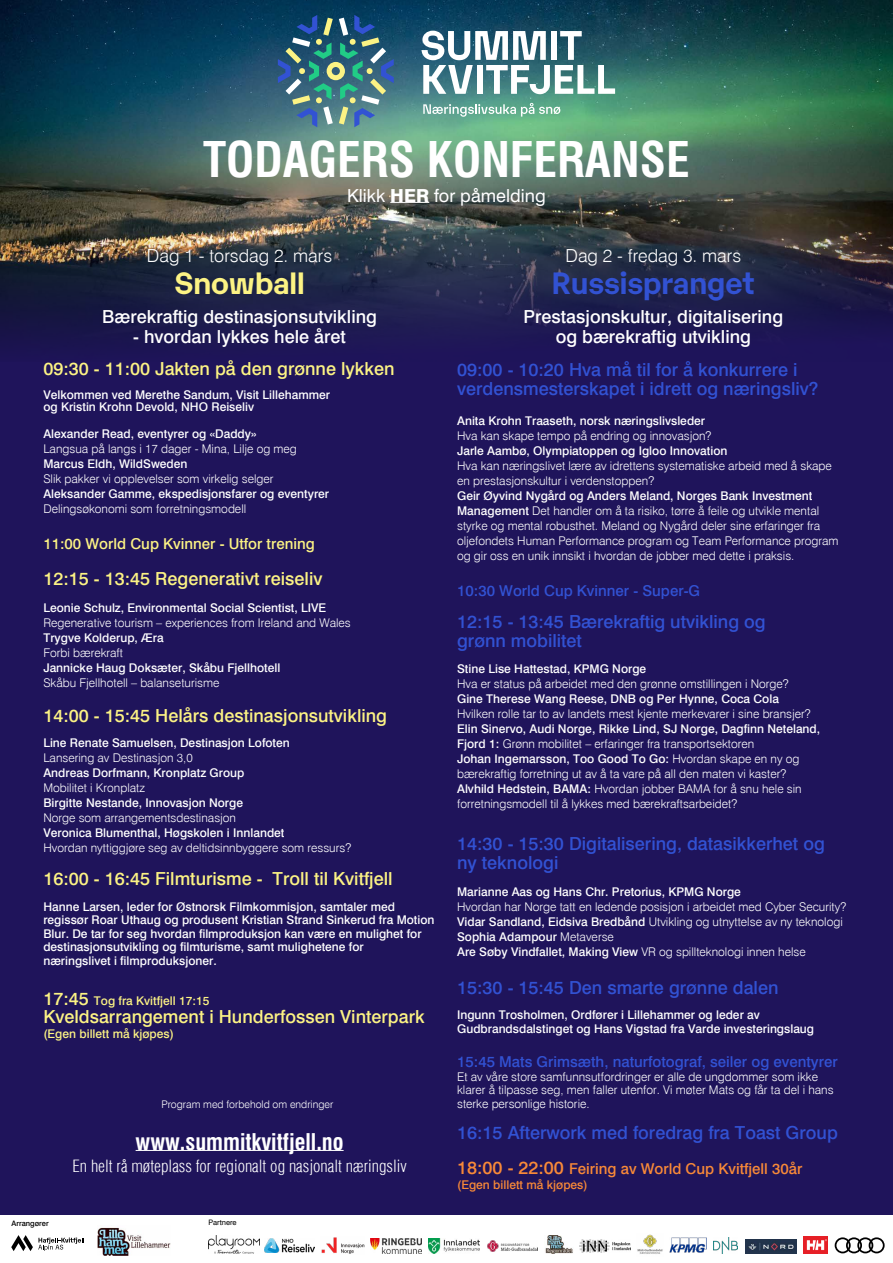
<style>
.page{position:relative;width:893px;height:1263px;background:#fff}
.page>*{position:absolute;margin:0;border:0;box-sizing:border-box;transform-origin:0 0}
.t1{font:700 condensed 48px "Swiss 721 BT";color:#fff}
.t2{font:700 30px "Karelia";color:#3252d3}
.t3{font:700 30px "Karelia";color:#fcf384}
.t4{font:700 condensed 22.5px "Swiss 721 BT";color:#fff}
.t5{font:500 18px/19.5px "Swiss 721 BT";color:#3252d3}
.t6{font:500 18px "Swiss 721 BT";color:#fcf384}
.t7{font:500 18px/19.5px "Swiss 721 BT";color:#fff;text-align:center}
.t8{font:300 18px "Swiss 721 BT";color:#fff}
.t9{font:18px "Swiss 721 BT";color:#fff}
.t10{font:300 condensed 16.5px "Swiss 721 BT";color:#fff}
.t11{font:500 15px "Swiss 721 BT";color:#3252d3}
.t12{font:500 15px "Swiss 721 BT";color:#f88938}
.t13{font:500 15px "Swiss 721 BT";color:#fcf384}
.t14{font:300 12px/15px "Swiss 721 BT";color:#fff}
.t15{font:500 12px/13.5px "Swiss 721 BT";color:#fff}
.t16{font:500 12px "Swiss 721 BT";color:#fcf384}
.t17{font:500 12px "Swiss 721 BT";color:#f88938}
.t18{font:300 10.5px "Swiss 721 BT";color:#fff}
.t19{font:500 7.5px "Swiss 721 BT";color:#000}
.t20{font:7.5px "Swiss 721 BT";color:#000}
.s1{font-weight:800}
.s2{font-size:18px}
.s3{font-weight:500}
</style>
<div class="page">
<svg style="left:97px;top:1229px;width:782px;height:27px"></svg>
<div style="left:0;top:130px;width:893px;height:1085px;background:#1f145b"></div>
<img style="left:0;top:0;width:893px;height:349px">
<svg style="left:278px;top:15px;width:116px;height:112px;background:#457684"></svg>
<svg style="left:421px;top:31px;width:194px;height:63px"></svg>
<svg style="left:423px;top:103px;width:137px;height:14px;background:#85bda9"></svg>
<img style="left:208px;top:1236px;width:51px;height:18px">
<img style="left:264px;top:1239px;width:51px;height:14px">
<img style="left:321px;top:1237px;width:43px;height:18px">
<img style="left:371px;top:1238px;width:50px;height:16px">
<img style="left:429px;top:1238px;width:50px;height:15px">
<img style="left:487px;top:1240px;width:51px;height:11px">
<img style="left:580px;top:1240px;width:51px;height:12px">
<img style="left:669px;top:1237px;width:37px;height:15px">
<img style="left:714px;top:1237px;width:23px;height:16px">
<img style="left:746px;top:1239px;width:50px;height:14px">
<img style="left:803px;top:1237px;width:25px;height:16px">
<img style="left:544px;top:1236px;width:30px;height:18px">
<svg style="left:835px;top:1237px;width:50px;height:16px"></svg>
<img style="left:637px;top:1233px;width:26px;height:23px">
<img style="left:98px;top:1227px;width:73px;height:28px">
<svg style="left:11px;top:1235px;width:73px;height:16px"></svg>
<hr style="left:136px;top:1150px;width:208px;height:1px;background:#fff">
<hr style="left:390px;top:202px;width:39px;height:1px;background:#fff">
<h1 class="t1" style="left:203px;top:130px;width:488px">TODAGERS KONFERANSE</h1>
<h3 class="t9" style="left:347px;top:184px;width:200px">Klikk <span class="s1">HER</span> for påmelding</h3>
<h3 class="t8" style="left:147px;top:245px;width:187px">Dag 1 - torsdag 2. mars</h3>
<h2 class="t3" style="left:174px;top:261px;width:132px">Snowball</h2>
<h3 class="t8" style="left:565px;top:245px;width:177px">Dag 2 - fredag 3. mars</h3>
<h2 class="t2" style="left:552px;top:261px;width:204px">Russispranget</h2>
<h3 class="t7" style="left:102px;top:307px;width:276px">Bærekraftig destinasjonsutvikling</h3>
<h3 class="t7" style="left:133px;top:326px;width:214px">- hvordan lykkes hele året</h3>
<h3 class="t6" style="left:43px;top:358px;width:353px">09:30 - 11:00 Jakten på den grønne lykken</h3>
<p class="t15" style="left:43px;top:389px;width:288px;line-height:12px">Velkommen ved Merethe Sandum, Visit Lillehammer og Kristin Krohn Devold, NHO Reiseliv</p>
<p class="t15" style="left:43px;top:427px;width:215px">Alexander Read, eventyrer og «Daddy»</p>
<p class="t14" style="left:43px;top:441px;width:255px">Langsua på langs i 17 dager - Mina, Lilje og meg</p>
<p class="t15" style="left:43px;top:457px;width:146px">Marcus Eldh, WildSweden</p>
<p class="t14" style="left:43px;top:471px;width:232px">Slik pakker vi opplevelser som virkelig selger</p>
<p class="t15" style="left:43px;top:487px;width:287px">Aleksander Gamme, ekspedisjonsfarer og eventyrer</p>
<p class="t14" style="left:43px;top:501px;width:204px">Delingsøkonomi som forretningsmodell</p>
<p class="t13" style="left:43px;top:535px;width:273px">11:00 World Cup Kvinner - Utfor trening</p>
<h3 class="t6" style="left:43px;top:568px;width:281px">12:15 - 13:45 Regenerativt reiseliv</h3>
<p class="t15" style="left:43px;top:601px;width:284px">Leonie Schulz, Environmental Social Scientist, LIVE</p>
<p class="t14" style="left:43px;top:615px;width:309px">Regenerative tourism – experiences from Ireland and Wales</p>
<p class="t15" style="left:43px;top:631px;width:122px">Trygve Kolderup, Æra</p>
<p class="t14" style="left:43px;top:645px;width:81px">Forbi bærekraft</p>
<p class="t15" style="left:43px;top:661px;width:239px">Jannicke Haug Doksæter, Skåbu Fjellhotell</p>
<p class="t14" style="left:43px;top:675px;width:178px">Skåbu Fjellhotell – balanseturisme</p>
<h3 class="t6" style="left:43px;top:704px;width:345px">14:00 - 15:45 Helårs destinasjonsutvikling</h3>
<p class="t15" style="left:43px;top:736px;width:248px">Line Renate Samuelsen, Destinasjon Lofoten</p>
<p class="t14" style="left:43px;top:750px;width:151px">Lansering av Destinasjon 3,0</p>
<p class="t15" style="left:43px;top:766px;width:203px">Andreas Dorfmann, Kronplatz Group</p>
<p class="t14" style="left:43px;top:780px;width:103px">Mobilitet i Kronplatz</p>
<p class="t15" style="left:43px;top:796px;width:201px">Birgitte Nestande, Innovasjon Norge</p>
<p class="t14" style="left:43px;top:810px;width:194px">Norge som arrangementsdestinasjon</p>
<p class="t15" style="left:43px;top:826px;width:243px">Veronica Blumenthal, Høgskolen i Innlandet</p>
<p class="t14" style="left:43px;top:840px;width:309px">Hvordan nyttiggjøre seg av deltidsinnbyggere som ressurs?</p>
<h3 class="t6" style="left:43px;top:868px;width:351px">16:00 - 16:45 Filmturisme - Troll til Kvitfjell</h3>
<p class="t15" style="left:43px;top:899px;width:393px">Hanne Larsen, leder for Østnorsk Filmkommisjon, samtaler med regissør Roar Uthaug og produsent Kristian Strand Sinkerud fra Motion Blur. De tar for seg hvordan filmproduksjon kan være en mulighet for destinasjonsutvikling og filmturisme, samt mulighetene for<br>næringslivet i filmproduksjoner.</p>
<p class="t16" style="left:43px;top:994px;width:168px"><span class="s2">17:45</span> Tog fra Kvitfjell 17:15</p>
<h3 class="t6" style="left:43px;top:1006px;width:383px">Kveldsarrangement i Hunderfossen Vinterpark</h3>
<p class="t16" style="left:43px;top:1027px;width:132px">(Egen billett må kjøpes)</p>
<p class="t18" style="left:161px;top:1097px;width:173px">Program med forbehold om endringer</p>
<h3 class="t4" style="left:136px;top:1128px;width:209px">www.summitkvitfjell.no</h3>
<h3 class="t10" style="left:72px;top:1156px;width:336px">En helt rå møteplass for regionalt og nasjonalt næringsliv</h3>
<p class="t19" style="left:11px;top:1219px;width:39px">Arrangører</p>
<p class="t20" style="left:208px;top:1218px;width:30px">Partnere</p>
<h3 class="t7" style="left:524px;top:307px;width:261px">Prestasjonskultur, digitalisering og bærekraftig utvikling</h3>
<h3 class="t5" style="left:457px;top:359px;width:363px">09:00 - 10:20 Hva må til for å konkurrere i verdensmesterskapet i idrett og næringsliv?</h3>
<p class="t15" style="left:457px;top:414px;width:250px">Anita Krohn Traaseth, norsk næringslivsleder</p>
<p class="t14" style="left:457px;top:428px;width:256px">Hva kan skape tempo på endring og innovasjon?</p>
<p class="t15" style="left:457px;top:444px;width:272px">Jarle Aambø, Olympiatoppen og Igloo Innovation</p>
<p class="t14" style="left:457px;top:458px;width:376px">Hva kan næringslivet lære av idrettens systematiske arbeid med å skape en prestasjonskultur i verdenstoppen?</p>
<p class="t14" style="left:457px;top:488px;width:383px"><span class="s3">Geir Øyvind Nygård og Anders Meland, Norges Bank Investment Management</span> Det handler om å ta risiko, tørre å feile og utvikle mental styrke og mental robusthet. Meland og Nygård deler sine erfaringer fra oljefondets Human Performance program og Team Performance program og gir oss en unik innsikt i hvordan de jobber med dette i praksis.</p>
<p class="t11" style="left:457px;top:582px;width:244px">10:30 World Cup Kvinner - Super-G</p>
<h3 class="t5" style="left:457px;top:611px;width:310px">12:15 - 13:45 Bærekraftig utvikling og grønn mobilitet</h3>
<p class="t15" style="left:457px;top:661px;width:191px">Stine Lise Hattestad, KPMG Norge</p>
<p class="t14" style="left:457px;top:676px;width:333px">Hva er status på arbeidet med den grønne omstillingen i Norge?</p>
<p class="t15" style="left:457px;top:691px;width:323px">Gine Therese Wang Reese, DNB og Per Hynne, Coca Cola</p>
<p class="t14" style="left:457px;top:706px;width:355px">Hvilken rolle tar to av landets mest kjente merkevarer i sine bransjer?</p>
<p class="t14" style="left:457px;top:721px;width:365px"><span class="s3">Elin Sinervo, Audi Norge, Rikke Lind, SJ Norge, Dagfinn Neteland, Fjord 1:</span> Grønn mobilitet – erfaringer fra transportsektoren<br><span class="s3">Johan Ingemarsson, Too Good To Go:</span> Hvordan skape en ny og bærekraftig forretning ut av å ta vare på all den maten vi kaster?<br><span class="s3">Alvhild Hedstein, BAMA:</span> Hvordan jobber BAMA for å snu hele sin forretningsmodell til å lykkes med bærekraftsarbeidet?</p>
<h3 class="t5" style="left:457px;top:833px;width:369px">14:30 - 15:30 Digitalisering, datasikkerhet og ny teknologi</h3>
<p class="t15" style="left:457px;top:885px;width:285px">Marianne Aas og Hans Chr. Pretorius, KPMG Norge</p>
<p class="t14" style="left:457px;top:899px;width:391px">Hvordan har Norge tatt en ledende posisjon i arbeidet med Cyber Security?<br><span class="s3">Vidar Sandland, Eidsiva Bredbånd</span> Utvikling og utnyttelse av ny teknologi <span class="s3">Sophia Adampour</span> Metaverse<br><span class="s3">Are Søby Vindfallet, Making View</span> VR og spillteknologi innen helse</p>
<h3 class="t5" style="left:457px;top:977px;width:323px">15:30 - 15:45 Den smarte grønne dalen</h3>
<p class="t15" style="left:457px;top:1008px;width:358px">Ingunn Trosholmen, Ordfører i Lillehammer og leder av<br>Gudbrandsdalstinget og Hans Vigstad fra Varde investeringslaug</p>
<p class="t11" style="left:457px;top:1053px;width:382px">15:45 Mats Grimsæth, naturfotograf, seiler og eventyrer</p>
<p class="t14" style="left:457px;top:1069px;width:378px;line-height:13.5px">Et av våre store samfunnsutfordringer er alle de ungdommer som ikke klarer å tilpasse seg, men faller utenfor. Vi møter Mats og får ta del i hans sterke personlige historie.</p>
<h3 class="t5" style="left:457px;top:1123px;width:382px">16:15 Afterwork med foredrag fra Toast Group</h3>
<p class="t12" style="left:457px;top:1159px;width:347px"><span class="s2">18:00 - 22:00</span> Feiring av World Cup Kvitfjell 30år</p>
<p class="t17" style="left:457px;top:1177px;width:132px">(Egen billett må kjøpes)</p>
</div>
